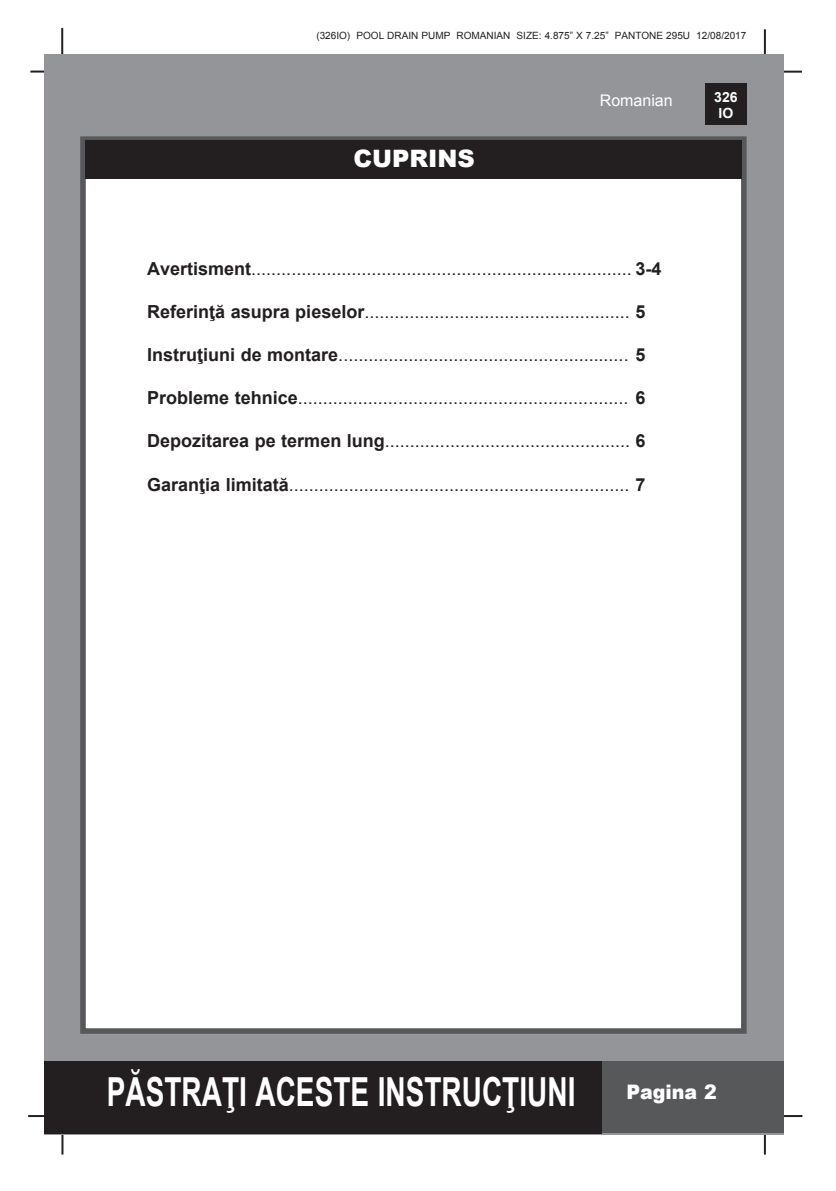
<style>
.page{position:relative;width:836px;height:1191px;background:#fff}
.page>*{position:absolute;margin:0;border:0;box-sizing:border-box;transform-origin:0 0}
.t1{font:700 40px "Arial";color:#fff;scale:.7 1}
.t2{font:900 24px "Arial";color:#fff}
.t3{font:900 20px "Arial";color:#fff;scale:.95 1}
.t4{font:18px "Arial";color:#231f20}
.t5{font:16px "Arial";color:#fff}
.t6{font:700 14px/16.8px "Arial";color:#fff;text-align:center}
.t7{font:10px "Arial";color:#231f20}
.s1{font-weight:700}
</style>
<div class="page">
<hr style="left:769px;top:1115px;width:33px;height:2px;background:#231f20">
<hr style="left:772px;top:71px;width:29px;height:2px;background:#231f20">
<hr style="left:763px;top:29px;width:2px;height:34px;background:#231f20">
<hr style="left:763px;top:1123px;width:2px;height:31px;background:#231f20">
<hr style="left:30px;top:71px;width:26px;height:2px;background:#231f20">
<hr style="left:61px;top:28px;width:2px;height:36px;background:#231f20">
<hr style="left:61px;top:1122px;width:2px;height:32px;background:#231f20">
<hr style="left:28px;top:1115px;width:29px;height:2px;background:#231f20">
<div style="left:45px;top:54px;width:738px;height:1080px;background:#939598"></div>
<div style="left:80px;top:136px;width:666px;height:897px;background:#fff;border:6px solid #57585a"></div>
<div style="left:705px;top:84px;width:41px;height:41px;background:#231f20"></div>
<div style="left:45px;top:1061px;width:557px;height:73px;background:#231f20"></div>
<div style="left:602px;top:1061px;width:181px;height:72px;background:#57585a"></div>
<div style="left:85px;top:140px;width:656px;height:39px;background:#231f20"></div>
<p class="t7" style="left:316px;top:29px;width:431px">(326IO) POOL DRAIN PUMP ROMANIAN SIZE: 4.875” X 7.25” PANTONE 295U 12/08/2017</p>
<p class="t2" style="left:353px;top:141px;width:123px">CUPRINS</p>
<p class="t5" style="left:599px;top:90px;width:74px">Romanian</p>
<p class="t4" style="left:147px;top:256px;width:516px"><span class="s1">Avertisment</span>............................................................................ <span class="s1">3-4</span></p>
<p class="t4" style="left:147px;top:300px;width:500px"><span class="s1">Referinţă asupra pieselor</span>..................................................... <span class="s1">5</span></p>
<p class="t4" style="left:147px;top:343px;width:500px"><span class="s1">Instruţiuni de montare</span>.......................................................... <span class="s1">5</span></p>
<p class="t4" style="left:147px;top:386px;width:500px"><span class="s1">Probleme tehnice</span>.................................................................. <span class="s1">6</span></p>
<p class="t4" style="left:147px;top:429px;width:500px"><span class="s1">Depozitarea pe termen lung</span>................................................. <span class="s1">6</span></p>
<p class="t4" style="left:147px;top:472px;width:500px"><span class="s1">Garanţia limitată</span>.................................................................... <span class="s1">7</span></p>
<p class="t6" style="left:714px;top:89px;width:25px">326<br>IO</p>
<h1 class="t1" style="left:107px;top:1065px;width:670px">PĂSTRAŢI ACESTE INSTRUCŢIUNI</h1>
<p class="t3" style="left:626px;top:1077px;width:97px">Pagina 2</p>
</div>
